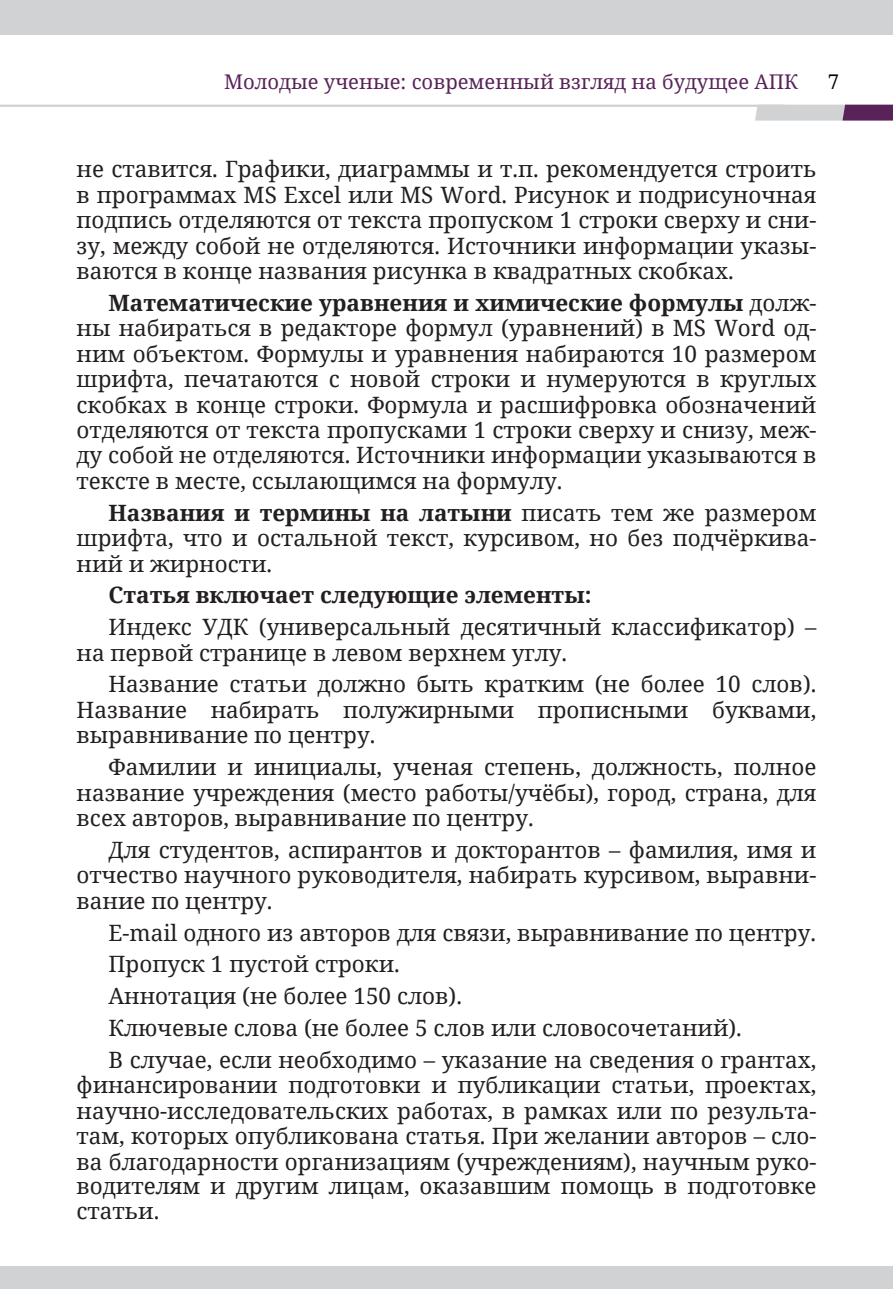
<style>
.page{position:relative;width:893px;height:1289px;background:#fff}
.page>*{position:absolute;margin:0;border:0;box-sizing:border-box;transform-origin:0 0}
.t1{font:22.5px/25.4px "Noto Serif";color:#231f20;text-align:justify}
.t2{font:700 22.5px "Noto Serif";color:#231f20}
.t3{font:20.25px "Noto Serif";color:#592359}
.t4{font:20.25px "Noto Serif";color:#000}
.s1{font-weight:700}
</style>
<div class="page">
<div style="left:0;top:0;width:893px;height:35px;background:#d1d2d4"></div>
<svg style="left:755px;top:105px;width:138px;height:16px;background:#a795a9"></svg>
<div style="left:0;top:1266px;width:893px;height:22px;background:#d1d2d4"></div>
<hr style="left:0;top:105px;width:784px;height:2px;background:#d1d2d4">
<p class="t3" style="left:224px;top:68px;width:576px">Молодые ученые: современный взгляд на будущее АПК</p>
<p class="t4" style="left:828px;top:68px;width:13px">7</p>
<p class="t1" style="left:77px;top:155px;width:741px">не ставится. Графики, диаграммы и т.п. рекомендуется строить в программах MS Excel или MS Word. Рисунок и подрисуночная подпись отделяются от текста пропуском 1 строки сверху и сни&shy;зу, между собой не отделяются. Источники информации указы&shy;ваются в конце названия рисунка в квадратных скобках.</p>
<p class="t1" style="left:77px;top:289px;width:741px;text-indent:32px"><span class="s1">Математические уравнения и химические формулы</span> долж&shy;ны набираться в редакторе формул (уравнений) в MS Word од&shy;ним объектом. Формулы и уравнения набираются 10 размером шрифта, печатаются с новой строки и нумеруются в круглых скобках в конце строки. Формула и расшифровка обозначений отделяются от текста пропусками 1 строки сверху и снизу, меж&shy;ду собой не отделяются. Источники информации указываются в тексте в месте, ссылающимся на формулу.</p>
<p class="t1" style="left:77px;top:499px;width:741px;text-indent:32px"><span class="s1">Названия и термины на латыни</span> писать тем же размером шрифта, что и остальной текст, курсивом, но без подчёркива&shy;ний и жирности.</p>
<p class="t2" style="left:108px;top:579px;width:485px">Статья включает следующие элементы:</p>
<p class="t1" style="left:77px;top:613px;width:741px;text-indent:32px">Индекс УДК (универсальный десятичный классификатор) – на первой странице в левом верхнем углу.</p>
<p class="t1" style="left:77px;top:670px;width:741px;text-indent:32px">Название статьи должно быть кратким (не более 10 слов).<br>Название набирать полужирными прописными буквами, выравнивание по центру.</p>
<p class="t1" style="left:77px;top:753px;width:741px;text-indent:32px">Фамилии и инициалы, ученая степень, должность, полное название учреждения (место работы/учёбы), город, страна, для всех авторов, выравнивание по центру.</p>
<p class="t1" style="left:77px;top:836px;width:741px;text-indent:32px">Для студентов, аспирантов и докторантов – фамилия, имя и отчество научного руководителя, набирать курсивом, выравни&shy;вание по центру.</p>
<p class="t1" style="left:108px;top:918px;width:709px">E-mail одного из авторов для связи, выравнивание по центру.</p>
<p class="t1" style="left:108px;top:950px;width:293px">Пропуск 1 пустой строки.</p>
<p class="t1" style="left:108px;top:982px;width:355px">Аннотация (не более 150 слов).</p>
<p class="t1" style="left:108px;top:1014px;width:635px">Ключевые слова (не более 5 слов или словосочетаний).</p>
<p class="t1" style="left:77px;top:1046px;width:741px;text-indent:32px">В случае, если необходимо – указание на сведения о грантах, финансировании подготовки и публикации статьи, проектах, научно-исследовательских работах, в рамках или по результа&shy;там, которых опубликована статья. При желании авторов – сло&shy;ва благодарности организациям (учреждениям), научным руко&shy;водителям и другим лицам, оказавшим помощь в подготовке статьи.</p>
</div>
